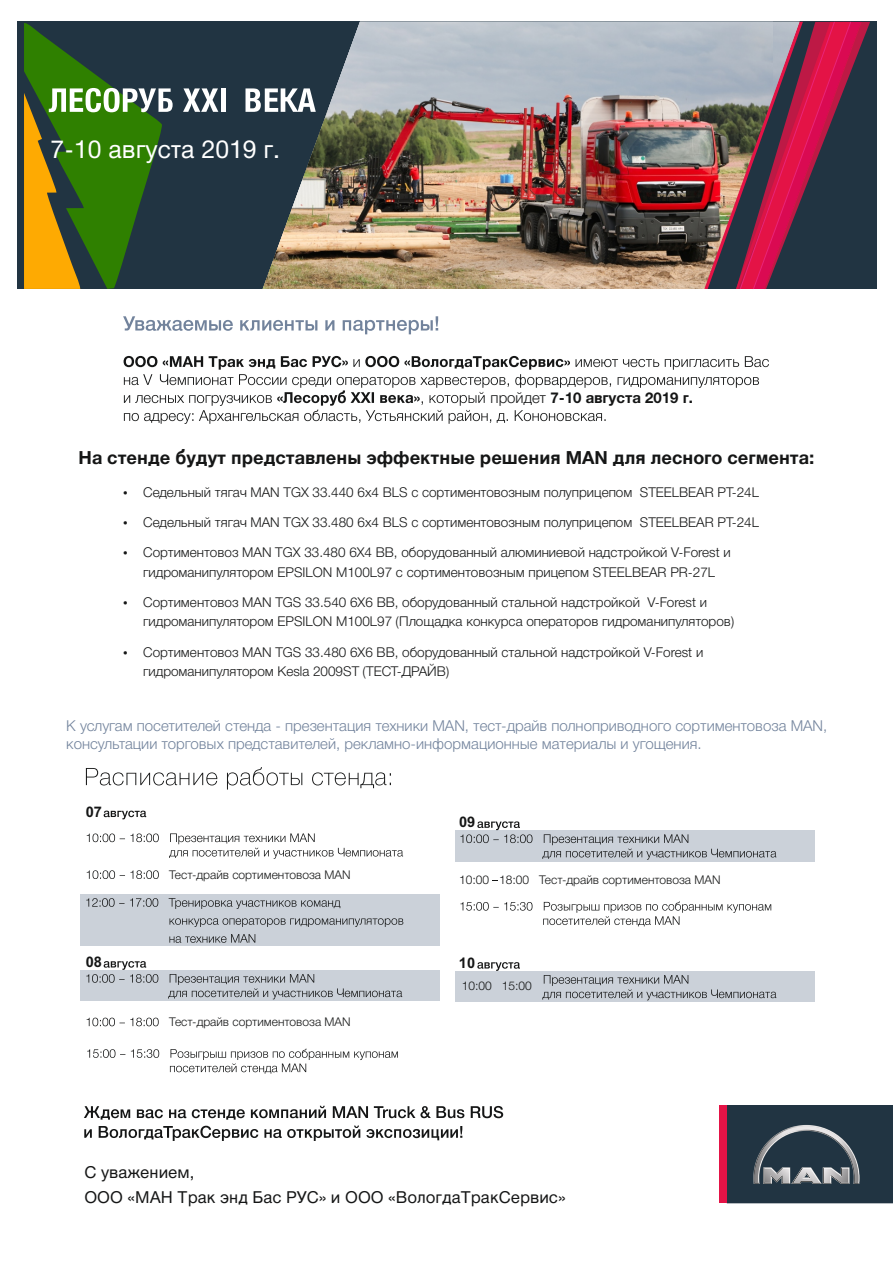
<style>
.page{position:relative;width:893px;height:1263px;background:#fff}
.page>*{position:absolute;margin:0;border:0;box-sizing:border-box;transform-origin:0 0}
.t1{font:24.75px "Man Global";color:#fff}
.t2{font:700 18.15px "Man Global";color:#151616}
.t3{font:16.5px/24.8px "Man Global";color:#151616}
.t4{font:300 15px/17.5px "Man Global";color:#72839c}
.t5{font:700 15px "Man Global";color:#151616}
.t6{font:700 14.55px "Arial";color:#151616}
.t7{font:300 13.5px/19.5px "Man Global";color:#151616}
.t8{font:300 12px "Man Global";color:#151616}
.s1{font-weight:300}
</style>
<div class="page">
<div style="left:17px;top:22px;width:859px;height:267px;background:#213442"></div>
<img style="left:263px;top:22px;width:441px;height:267px">
<svg style="left:704px;top:21px;width:172px;height:268px"></svg>
<svg style="left:24px;top:23px;width:149px;height:266px"></svg>
<svg style="left:183px;top:88px;width:35px;height:24px"></svg>
<div style="left:221px;top:88px;width:5px;height:24px;background:#fff"></div>
<svg style="left:245px;top:88px;width:71px;height:24px"></svg>
<svg style="left:84px;top:1106px;width:419px;height:35px"></svg>
<svg style="left:123px;top:316px;width:315px;height:18px"></svg>
<svg style="left:124px;top:356px;width:645px;height:68px"></svg>
<div style="left:80px;top:894px;width:359px;height:52px;background:#cbd1d9"></div>
<div style="left:80px;top:970px;width:359px;height:31px;background:#cbd1d9"></div>
<div style="left:455px;top:830px;width:359px;height:32px;background:#cbd1d9"></div>
<div style="left:455px;top:971px;width:359px;height:30px;background:#cbd1d9"></div>
<svg style="left:86px;top:767px;width:305px;height:22px"></svg>
<svg style="left:86px;top:898px;width:72px;height:9px"></svg>
<svg style="left:169px;top:898px;width:171px;height:11px"></svg>
<svg style="left:170px;top:918px;width:233px;height:9px"></svg>
<svg style="left:169px;top:934px;width:86px;height:9px"></svg>
<svg style="left:87px;top:833px;width:72px;height:9px"></svg>
<svg style="left:169px;top:833px;width:234px;height:26px"></svg>
<svg style="left:87px;top:1049px;width:311px;height:25px"></svg>
<svg style="left:460px;top:901px;width:311px;height:25px"></svg>
<svg style="left:542px;top:975px;width:234px;height:25px"></svg>
<div style="left:719px;top:1105px;width:8px;height:98px;background:#e41346"></div>
<svg style="left:727px;top:1105px;width:166px;height:98px;background:#344450"></svg>
<svg style="left:104px;top:811px;width:42px;height:8px"></svg>
<svg style="left:86px;top:961px;width:316px;height:38px"></svg>
<svg style="left:460px;top:821px;width:316px;height:39px"></svg>
<svg style="left:477px;top:962px;width:43px;height:9px"></svg>
<svg style="left:87px;top:870px;width:72px;height:9px"></svg>
<svg style="left:87px;top:1018px;width:72px;height:8px"></svg>
<h1 class="t1" style="left:51px;top:139px;width:231px">7-10 августа 2019 г.</h1>
<p class="t5" style="left:491px;top:392px;width:204px"><span class="s1">пройдет</span> 7-10 августа 2019 г.</p>
<h2 class="t2" style="left:79px;top:449px;width:737px">На стенде будут представлены эффектные решения MAN для лесного сегмента:</h2>
<p class="t7" style="left:143px;top:483px;width:617px">Седельный тягач MAN TGX 33.440 6x4 BLS с сортиментовозным полуприцепом STEELBEAR PT-24L</p>
<p class="t7" style="left:143px;top:513px;width:617px">Седельный тягач MAN TGX 33.480 6x4 BLS с сортиментовозным полуприцепом STEELBEAR PT-24L</p>
<p class="t7" style="left:143px;top:544px;width:589px">Cортиментовоз MAN TGX 33.480 6X4 BB, оборудованный алюминиевой надстройкой V-Forest и гидроманипулятором EPSILON М100L97 с сортиментовозным прицепом STEELBEAR PR-27L</p>
<p class="t7" style="left:143px;top:593px;width:592px">Cортиментовоз MAN TGS 33.540 6X6 BB, оборудованный стальной надстройкой V-Forest и гидроманипулятором EPSILON М100L97 (Площадка конкурса операторов гидроманипуляторов)</p>
<p class="t7" style="left:143px;top:643px;width:561px">Cортиментовоз MAN TGS 33.480 6X6 BB, оборудованный стальной надстройкой V-Forest и гидроманипулятором Kesla 2009ST (ТЕСТ-ДРАЙВ)</p>
<p class="t4" style="left:66px;top:718px;width:763px">К услугам посетителей стенда - презентация техники MAN, тест-драйв полноприводного сортиментовоза MAN, консультации торговых представителей, рекламно-информационные материалы и угощения.</p>
<p class="t6" style="left:86px;top:806px;width:18px">07</p>
<p class="t6" style="left:86px;top:957px;width:18px">08</p>
<p class="t8" style="left:169px;top:869px;width:183px">Тест-драйв сортиментовоза MAN</p>
<p class="t8" style="left:169px;top:1017px;width:183px">Тест-драйв сортиментовоза MAN</p>
<p class="t6" style="left:459px;top:817px;width:18px">09</p>
<p class="t8" style="left:459px;top:875px;width:263px">10:00 18:00 Тест-драйв сортиментовоза MAN</p>
<p class="t6" style="left:459px;top:957px;width:18px">10</p>
<p class="t8" style="left:462px;top:981px;width:72px">10:00 15:00</p>
<p class="t3" style="left:84px;top:1161px;width:483px">С уважением,<br>ООО «МАН Трак энд Бас РУС» и ООО «ВологдаТракСервис»</p>
</div>
